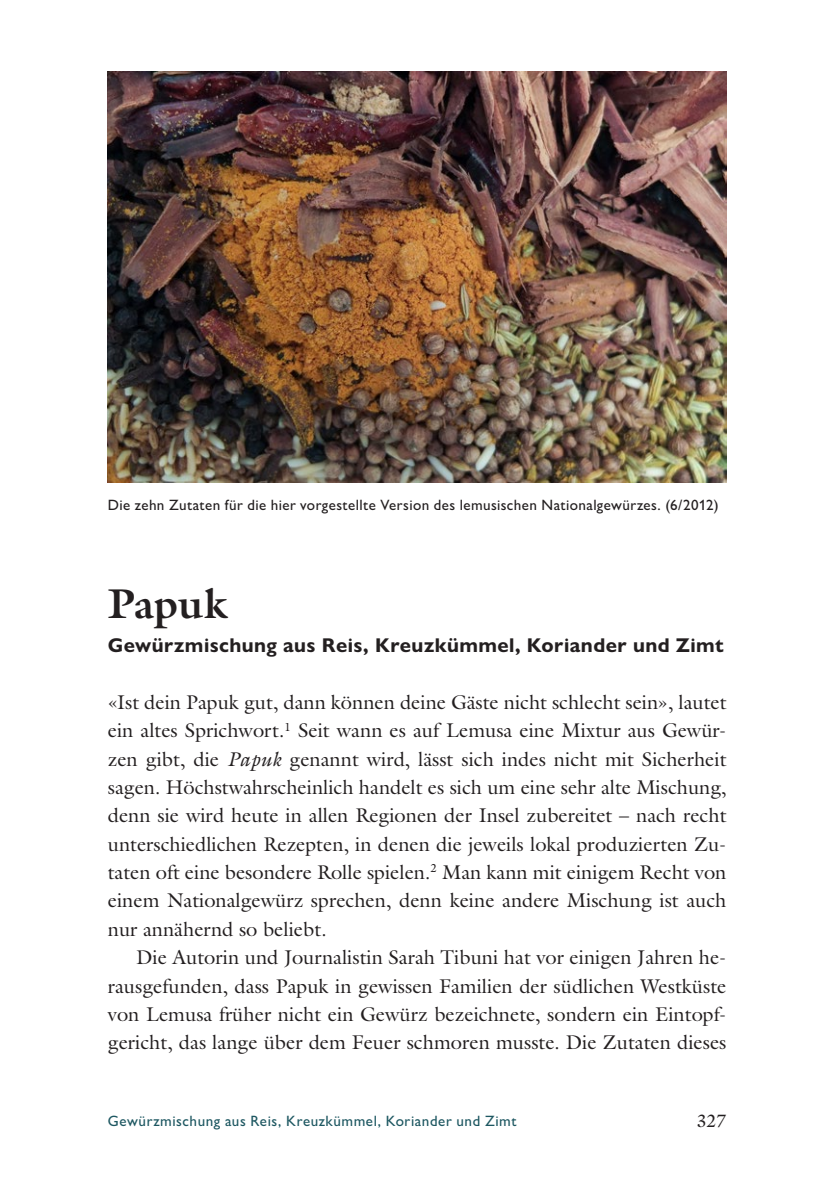
<style>
.page{position:relative;width:840px;height:1191px;background:#fff}
.page>*{position:absolute;margin:0;border:0;box-sizing:border-box;transform-origin:0 0}
.Titel{font:700 42px "Galliard Pro";letter-spacing:-.01em;color:#231f20}
.Lauftext_stumpf{font:20px/28.4px "Galliard Pro";color:#231f20;text-align:justify}
.Lauftext{font:20px/28.4px "Galliard Pro";color:#231f20;text-align:justify}
.Unterzeile{font:700 20px "Gill Sans Nova";letter-spacing:.02em;color:#231f20}
.t1{font:18px "Galliard Pro";color:#231f20}
.Bildlegende{font:500 15px "Gill Sans Nova";letter-spacing:.025em;color:#231f20}
.t2{font:500 15px "Gill Sans Nova";letter-spacing:.035em;color:#1d5761}
.s1{font-style:italic}
</style>
<div class="page">
<img style="left:108px;top:71px;width:618px;height:411px">
<p class="Bildlegende" style="left:108px;top:496px;width:612px">Die zehn Zutaten für die hier vorgestellte Version des lemusischen Nationalgewürzes. (6/2012)</p>
<p class="Titel" style="left:108px;top:576px;width:121px">Papuk</p>
<p class="Unterzeile" style="left:108px;top:633px;width:617px">Gewürzmischung aus Reis, Kreuzkümmel, Koriander und Zimt</p>
<p class="Lauftext_stumpf" style="left:108px;top:687px;width:620px">«Ist dein Papuk gut, dann können deine Gäste nicht schlecht sein», lautet ein altes Sprichwort.<sup>1</sup> Seit wann es auf Lemusa eine Mixtur aus Gewür&shy;zen gibt, die <span class="s1">Papuk</span> genannt wird, lässt sich indes nicht mit Sicherheit sagen. Höchstwahrscheinlich handelt es sich um eine sehr alte Mischung, denn sie wird heute in allen Regionen der Insel zubereitet – nach recht unterschiedlichen Rezepten, in denen die jeweils lokal produzierten Zu&shy;taten oft eine besondere Rolle spielen.<sup>2</sup> Man kann mit einigem Recht von einem Nationalgewürz sprechen, denn keine andere Mischung ist auch nur annähernd so beliebt.</p>
<p class="Lauftext" style="left:108px;top:942px;width:619px;text-indent:28px">Die Autorin und Journalistin Sarah Tibuni hat vor einigen Jahren he&shy;rausgefunden, dass Papuk in gewissen Familien der südlichen Westküste von Lemusa früher nicht ein Gewürz bezeichnete, sondern ein Eintopf&shy;gericht, das lange über dem Feuer schmoren musste. Die Zutaten dieses</p>
<p class="t2" style="left:108px;top:1111px;width:410px">Gewürzmischung aus Reis, Kreuzkümmel, Koriander und Zimt</p>
<p class="t1" style="left:696px;top:1108px;width:31px">327</p>
</div>
